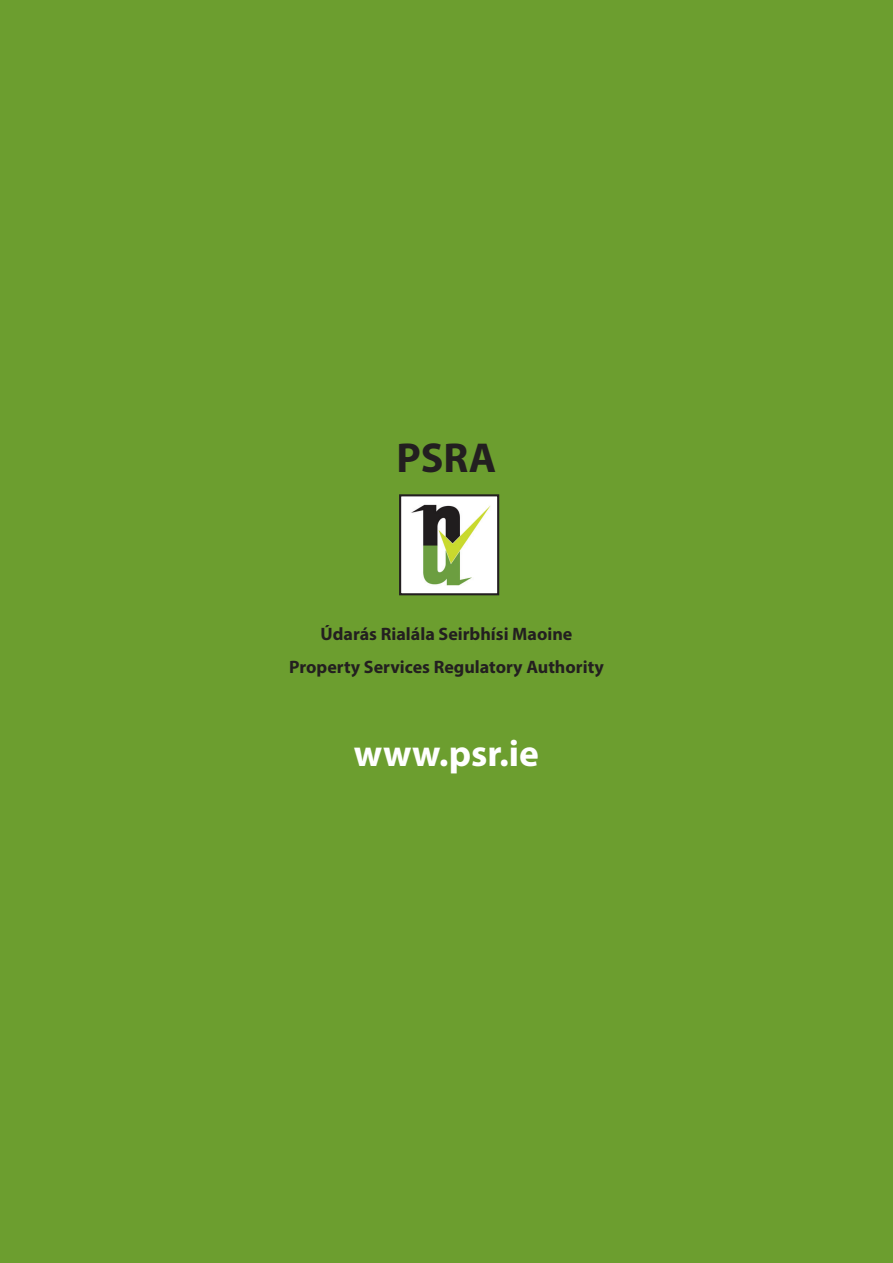
<style>
.page{position:relative;width:893px;height:1263px;background:#6c9e2f}
.page>*{position:absolute;margin:0;border:0;box-sizing:border-box;transform-origin:0 0}
.t1{font:700 42px "Myriad Pro";color:#231f20}
.t2{font:700 37.5px "Myriad Pro";color:#fff}
.t3{font:700 18px/33px "Myriad Pro";color:#231f20;text-align:center}
</style>
<div class="page">
<div style="left:400px;top:495px;width:98px;height:99px;background:#fff"></div>
<img style="left:411px;top:504px;width:80px;height:82px">
<div style="left:399px;top:494px;width:100px;height:101px;border:2px solid #231f20"></div>
<h1 class="t1" style="left:396px;top:431px;width:101px">PSRA</h1>
<p class="t3" style="left:289px;top:617px;width:316px">Údarás Rialála Seirbhísi Maoine<br>Property Services Regulatory Authority</p>
<h2 class="t2" style="left:354px;top:729px;width:187px">www.psr.ie</h2>
</div>
